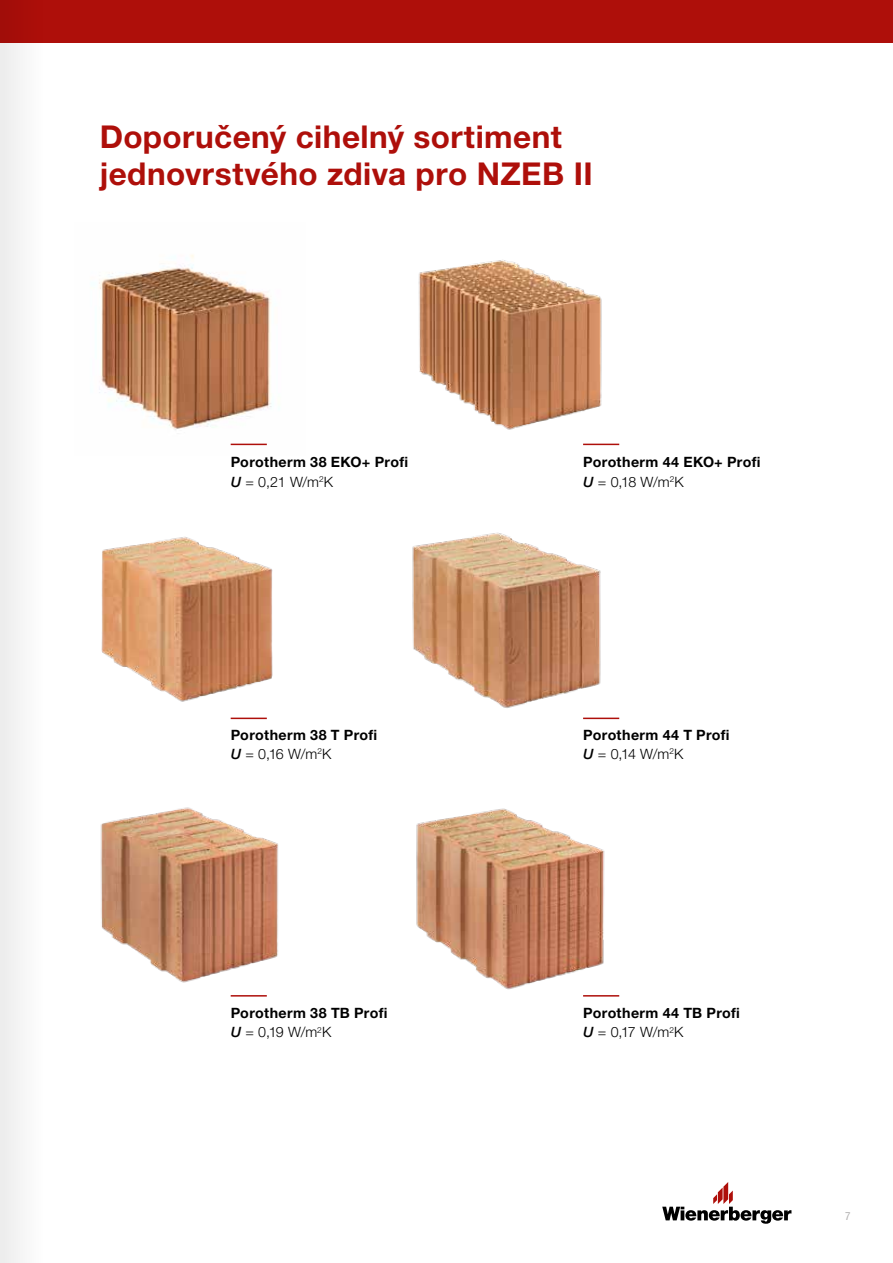
<style>
.page{position:relative;width:893px;height:1263px;background:#fff}
.page>*{position:absolute;margin:0;border:0;box-sizing:border-box;transform-origin:0 0}
.t1{font:700 31.5px/37.5px "Helvetica Neue LT Pro";letter-spacing:.015em;color:#ae0f0a}
.t2{font:700 14.25px/19.5px "Helvetica Neue LT Pro";letter-spacing:.025em;color:#000}
.t3{font:condensed 11.25px "Helvetica Neue LT Pro";color:#b3b2b2}
.s1{font-weight:500;font-style:italic}
.s2{font-weight:300}
</style>
<div class="page">
<svg style="left:662px;top:1182px;width:129px;height:42px"></svg>
<div style="left:0;top:0;width:893px;height:43px;background:#ae0f0a"></div>
<img style="left:99px;top:254px;width:173px;height:192px">
<img style="left:418px;top:260px;width:184px;height:170px">
<hr style="left:231px;top:444px;width:36px;height:1px;background:#ae0f0a">
<hr style="left:231px;top:718px;width:36px;height:1px;background:#ae0f0a">
<hr style="left:231px;top:995px;width:36px;height:1px;background:#ae0f0a">
<hr style="left:583px;top:444px;width:36px;height:1px;background:#ae0f0a">
<hr style="left:583px;top:718px;width:36px;height:1px;background:#ae0f0a">
<hr style="left:583px;top:995px;width:36px;height:1px;background:#ae0f0a">
<img style="left:101px;top:537px;width:172px;height:165px">
<img style="left:412px;top:532px;width:189px;height:176px">
<img style="left:100px;top:807px;width:178px;height:176px">
<img style="left:416px;top:808px;width:189px;height:182px">
<div style="left:0;top:0;width:43px;height:1263px;background:#f5f5f5"></div>
<h1 class="t1" style="left:100px;top:117px;width:494px">Doporučený cihelný sortiment jednovrstvého zdiva pro NZEB II</h1>
<p class="t2" style="left:231px;top:452px;width:179px">Porotherm 38 EKO+ Profi<br><span class="s1">U</span> <span class="s2">= 0,21 W/m</span><sup>2</sup><span class="s2">K</span></p>
<p class="t2" style="left:583px;top:452px;width:179px">Porotherm 44 EKO+ Profi<br><span class="s1">U</span> <span class="s2">= 0,18 W/m</span><sup>2</sup><span class="s2">K</span></p>
<p class="t2" style="left:231px;top:724px;width:148px">Porotherm 38 T Profi<br><span class="s1">U</span> <span class="s2">= 0,16 W/m</span><sup>2</sup><span class="s2">K</span></p>
<p class="t2" style="left:583px;top:724px;width:148px">Porotherm 44 T Profi<br><span class="s1">U</span> <span class="s2">= 0,14 W/m</span><sup>2</sup><span class="s2">K</span></p>
<p class="t2" style="left:231px;top:1003px;width:158px">Porotherm 38 TB Profi<br><span class="s1">U</span> <span class="s2">= 0,19 W/m</span><sup>2</sup><span class="s2">K</span></p>
<p class="t2" style="left:583px;top:1003px;width:158px">Porotherm 44 TB Profi<br><span class="s1">U</span> <span class="s2">= 0,17 W/m</span><sup>2</sup><span class="s2">K</span></p>
<p class="t3" style="left:845px;top:1210px;width:7px">7</p>
</div>
